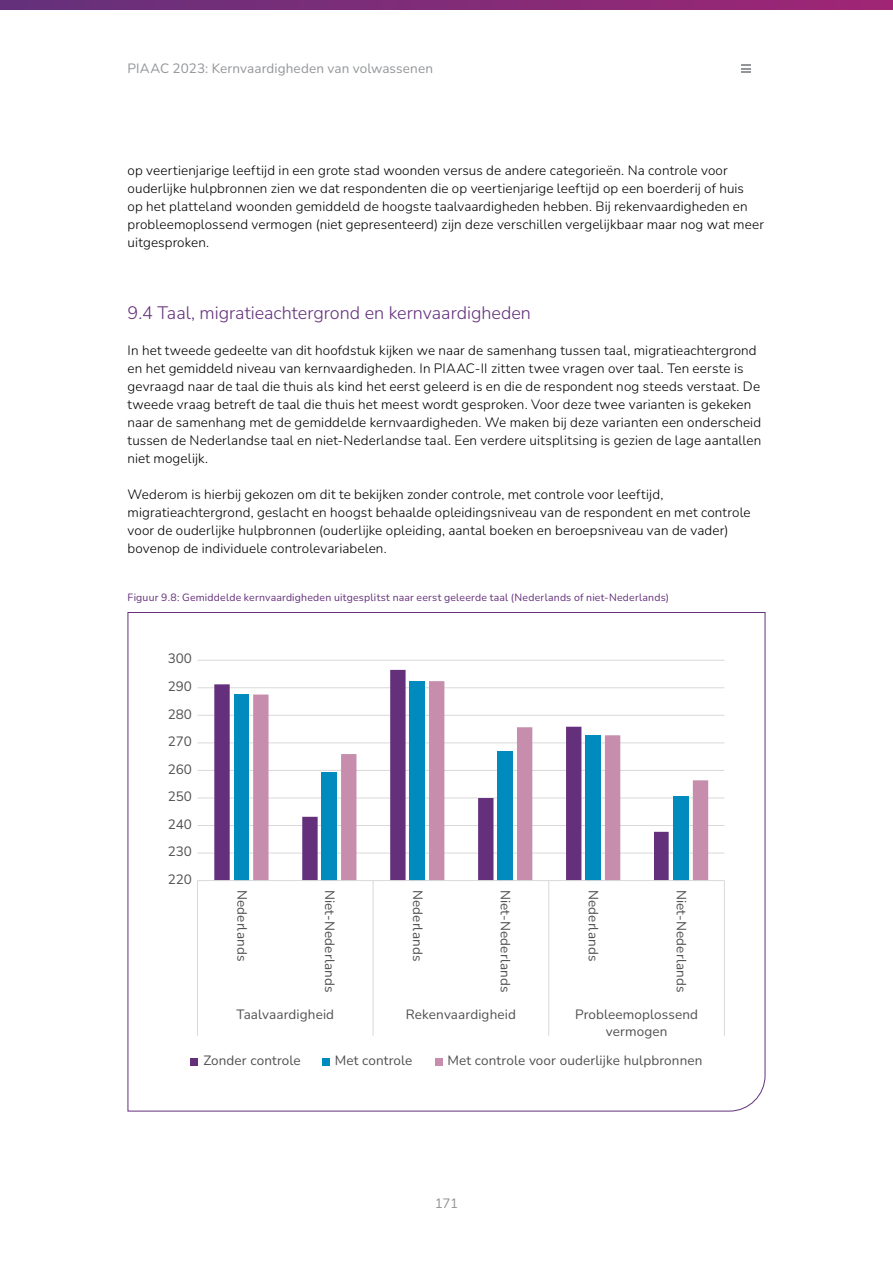
<style>
.page{position:relative;width:893px;height:1263px;background:#fff}
.page>*{position:absolute;margin:0;border:0;box-sizing:border-box;transform-origin:0 0}
.t1{font:300 18px "Nunito";color:#64307b}
.t2{font:300 13.5px/18px "Nunito";letter-spacing:.01em;color:#000}
.t3{font:13.5px/16.2px "Nunito";letter-spacing:.01em;color:#505050;text-align:center}
.t4{font:13.5px "Nunito";letter-spacing:.01em;color:#939598}
.t5{font:10.5px "Nunito";letter-spacing:.02em;color:#64307b}
</style>
<div class="page">
<svg style="left:0;top:0;width:893px;height:9px;background:#812b77"></svg>
<svg style="left:742px;top:64px;width:9px;height:9px"></svg>
<svg style="left:127px;top:612px;width:639px;height:500px"></svg>
<p class="t4" style="left:128px;top:59px;width:307px">PIAAC 2023: Kernvaardigheden van volwassenen</p>
<p class="t2" style="left:128px;top:161px;width:638px">op veertienjarige leeftijd in een grote stad woonden versus de andere categorieën. Na controle voor ouderlijke hulpbronnen zien we dat respondenten die op veertienjarige leeftijd op een boerderij of huis<br>op het platteland woonden gemiddeld de hoogste taalvaardigheden hebben. Bij rekenvaardigheden en probleemoplossend vermogen (niet gepresenteerd) zijn deze verschillen vergelijkbaar maar nog wat meer uitgesproken.</p>
<h1 class="t1" style="left:128px;top:301px;width:405px">9.4 Taal, migratieachtergrond en kernvaardigheden</h1>
<p class="t2" style="left:128px;top:341px;width:635px">In het tweede gedeelte van dit hoofdstuk kijken we naar de samenhang tussen taal, migratieachtergrond en het gemiddeld niveau van kernvaardigheden. In PIAAC-II zitten twee vragen over taal. Ten eerste is gevraagd naar de taal die thuis als kind het eerst geleerd is en die de respondent nog steeds verstaat. De tweede vraag betreft de taal die thuis het meest wordt gesproken. Voor deze twee varianten is gekeken naar de samenhang met de gemiddelde kernvaardigheden. We maken bij deze varianten een onderscheid tussen de Nederlandse taal en niet-Nederlandse taal. Een verdere uitsplitsing is gezien de lage aantallen niet mogelijk.</p>
<p class="t2" style="left:128px;top:485px;width:625px">Wederom is hierbij gekozen om dit te bekijken zonder controle, met controle voor leeftijd, migratieachtergrond, geslacht en hoogst behaalde opleidingsniveau van de respondent en met controle voor de ouderlijke hulpbronnen (ouderlijke opleiding, aantal boeken en beroepsniveau van de vader) bovenop de individuele controlevariabelen.</p>
<p class="t5" style="left:128px;top:590px;width:543px">Figuur 9.8: Gemiddelde kernvaardigheden uitgesplitst naar eerst geleerde taal (Nederlands of niet-Nederlands)</p>
<p class="t3" style="left:168px;top:650px;width:26px">300</p>
<p class="t3" style="left:168px;top:678px;width:26px">290</p>
<p class="t3" style="left:168px;top:705px;width:26px">280</p>
<p class="t3" style="left:168px;top:733px;width:26px">270</p>
<p class="t3" style="left:168px;top:760px;width:26px">260</p>
<p class="t3" style="left:168px;top:788px;width:26px">250</p>
<p class="t3" style="left:168px;top:815px;width:26px">240</p>
<p class="t3" style="left:168px;top:843px;width:26px">230</p>
<p class="t3" style="left:168px;top:871px;width:26px">220</p>
<p class="t3" style="left:251px;top:890px;width:73px;rotate:90deg">Nederlands</p>
<p class="t3" style="left:338px;top:890px;width:104px;rotate:90deg">Niet-Nederlands</p>
<p class="t3" style="left:426px;top:890px;width:73px;rotate:90deg">Nederlands</p>
<p class="t3" style="left:514px;top:890px;width:104px;rotate:90deg">Niet-Nederlands</p>
<p class="t3" style="left:602px;top:890px;width:73px;rotate:90deg">Nederlands</p>
<p class="t3" style="left:690px;top:890px;width:104px;rotate:90deg">Niet-Nederlands</p>
<p class="t3" style="left:236px;top:1006px;width:99px">Taalvaardigheid</p>
<p class="t3" style="left:406px;top:1006px;width:111px">Rekenvaardigheid</p>
<p class="t3" style="left:575px;top:1006px;width:124px">Probleemoplossend vermogen</p>
<p class="t3" style="left:203px;top:1052px;width:99px">Zonder controle</p>
<p class="t3" style="left:335px;top:1052px;width:79px">Met controle</p>
<p class="t3" style="left:448px;top:1052px;width:256px">Met controle voor ouderlijke hulpbronnen</p>
<p class="t4" style="left:435px;top:1193px;width:25px">171</p>
</div>
